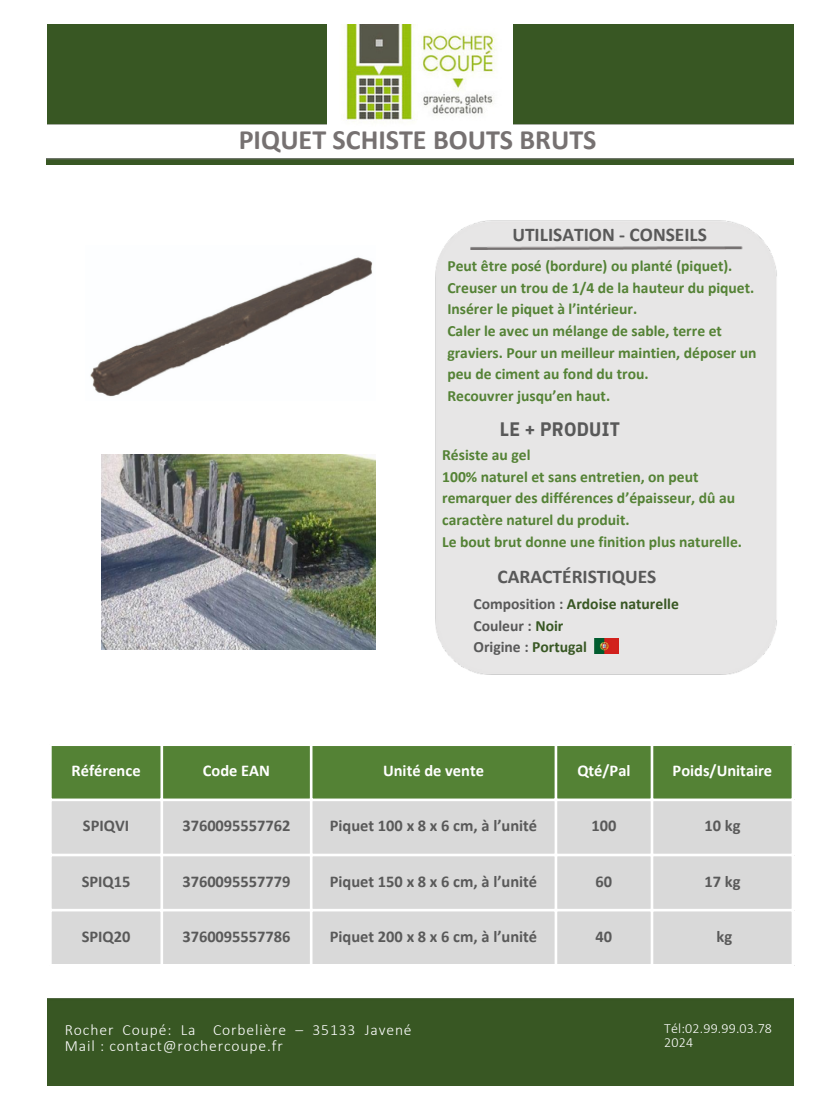
<style>
.page{position:relative;width:840px;height:1120px;background:#fff}
.page>*{position:absolute;margin:0;border:0;box-sizing:border-box;transform-origin:0 0}
.t1{font:700 28.09px "Calibri";color:#767171}
.t2{font:700 19.43px "Calibri";color:#595959}
.t3{font:700 19.43px "IBM Plex Sans Cond";letter-spacing:.015em;color:#595959}
.t4{font:700 16.45px "Calibri";color:#595959}
.t5{font:700 16.45px "Calibri";color:#fff}
.t6{font:700 15.58px/21.7px "Calibri";color:#548235}
.t7{font:300 15.58px/15.9px "Calibri";letter-spacing:.055em;color:#fff}
.t8{font:700 15.58px/21.7px "Calibri";color:#595959}
.t9{font:300 14px "Calibri";letter-spacing:.01em;color:#fff}
.s1{color:#385723}
</style>
<div class="page">
<div style="left:47px;top:25px;width:747px;height:100px;background:#385723"></div>
<div style="left:47px;top:998px;width:747px;height:87px;background:#385723"></div>
<img style="left:328px;top:25px;width:184px;height:100px">
<img style="left:47px;top:159px;width:746px;height:5px">
<div style="left:436px;top:220px;width:341px;height:454px;background:#e7e6e6"></div>
<img style="left:470px;top:246px;width:273px;height:4px">
<div style="left:52px;top:746px;width:740px;height:52px;background:#548235"></div>
<div style="left:52px;top:801px;width:740px;height:163px;background:#d9d9d9"></div>
<hr style="left:160px;top:746px;width:3px;height:218px;background:#fff">
<hr style="left:310px;top:746px;width:3px;height:218px;background:#fff">
<hr style="left:555px;top:746px;width:2px;height:218px;background:#fff">
<hr style="left:651px;top:746px;width:2px;height:218px;background:#fff">
<hr style="left:49px;top:853px;width:745px;height:3px;background:#fff">
<hr style="left:49px;top:908px;width:745px;height:3px;background:#fff">
<img style="left:102px;top:455px;width:274px;height:195px">
<img style="left:90px;top:257px;width:283px;height:140px">
<img style="left:595px;top:638px;width:23px;height:16px">
<p class="t1" style="left:239px;top:128px;width:359px">PIQUET SCHISTE BOUTS BRUTS</p>
<p class="t2" style="left:512px;top:226px;width:196px">UTILISATION - CONSEILS</p>
<p class="t6" style="left:447px;top:256px;width:311px">Peut être posé (bordure) ou planté (piquet).<br>Creuser un trou de 1/4 de la hauteur du piquet.<br>Insérer le piquet à l’intérieur.<br>Caler le avec un mélange de sable, terre et graviers. Pour un meilleur maintien, déposer un peu de ciment au fond du trou.<br>Recouvrer jusqu’en haut.</p>
<p class="t3" style="left:500px;top:415px;width:122px">LE + PRODUIT</p>
<p class="t6" style="left:442px;top:445px;width:301px">Résiste au gel<br>100% naturel et sans entretien, on peut remarquer des différences d’épaisseur, dû au caractère naturel du produit.<br>Le bout brut donne une finition plus naturelle.</p>
<p class="t2" style="left:498px;top:568px;width:160px">CARACTÉRISTIQUES</p>
<p class="t8" style="left:473px;top:594px;width:207px">Composition : <span class="s1">Ardoise naturelle<br></span>Couleur : <span class="s1">Noir<br></span>Origine : <span class="s1">Portugal</span></p>
<p class="t5" style="left:72px;top:764px;width:71px">Référence</p>
<p class="t5" style="left:203px;top:764px;width:69px">Code EAN</p>
<h1 class="t5" style="left:383px;top:764px;width:102px">Unité de vente</h1>
<p class="t5" style="left:577px;top:764px;width:55px">Qté/Pal</p>
<p class="t5" style="left:673px;top:764px;width:101px">Poids/Unitaire</p>
<p class="t4" style="left:83px;top:819px;width:48px">SPIQVI</p>
<p class="t4" style="left:182px;top:819px;width:110px">3760095557762</p>
<h2 class="t4" style="left:330px;top:819px;width:209px">Piquet 100 x 8 x 6 cm, à l’unité</h2>
<p class="t4" style="left:591px;top:819px;width:26px">100</p>
<h3 class="t4" style="left:704px;top:819px;width:38px">10 kg</h3>
<h2 class="t4" style="left:82px;top:874px;width:50px">SPIQ15</h2>
<h3 class="t4" style="left:182px;top:874px;width:110px">3760095557779</h3>
<h2 class="t4" style="left:330px;top:874px;width:209px">Piquet 150 x 8 x 6 cm, à l’unité</h2>
<p class="t4" style="left:596px;top:874px;width:18px">60</p>
<h3 class="t4" style="left:704px;top:874px;width:38px">17 kg</h3>
<p class="t4" style="left:82px;top:929px;width:50px">SPIQ20</p>
<p class="t4" style="left:182px;top:929px;width:110px">3760095557786</p>
<p class="t4" style="left:330px;top:929px;width:209px">Piquet 200 x 8 x 6 cm, à l’unité</p>
<p class="t4" style="left:596px;top:929px;width:18px">40</p>
<p class="t4" style="left:716px;top:929px;width:17px">kg</p>
<p class="t7" style="left:65px;top:1023px;width:348px">Rocher Coupé: La Corbelière – 35133 Javené<br>Mail : contact@rochercoupe.fr</p>
<p class="t9" style="left:664px;top:1023px;width:109px">Tél:02.99.99.03.78</p>
<p class="t9" style="left:664px;top:1037px;width:30px">2024</p>
</div>
